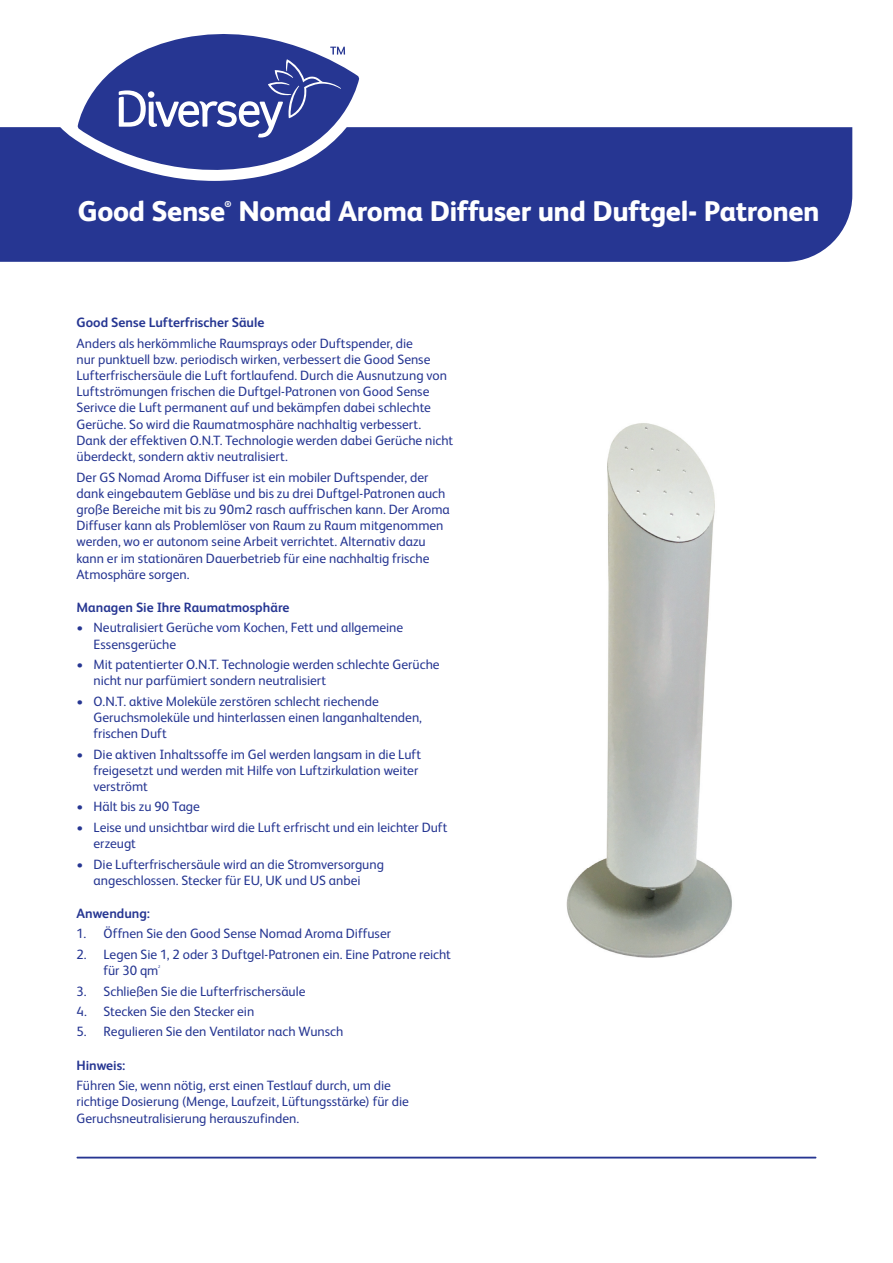
<style>
.page{position:relative;width:893px;height:1263px;background:#fff}
.page>*{position:absolute;margin:0;border:0;box-sizing:border-box;transform-origin:0 0}
.t1{font:800 28.5px "FS Albert Pro";letter-spacing:-.015em;color:#fff}
.t2{font:13.5px/16.2px "FS Albert Pro";color:#263692}
.t3{font:700 13.5px "FS Albert Pro";color:#263692}
.t4{font:800 8.55px "FS Albert Pro";color:#fff}
.t5{font:4.05px "FS Albert Pro";color:#263692}
</style>
<div class="page">
<div style="left:0;top:127px;width:852px;height:135px;background:#263692"></div>
<hr style="left:77px;top:1157px;width:739px;height:1px;background:#263692">
<img style="left:566px;top:423px;width:166px;height:535px">
<svg style="left:58px;top:78px;width:316px;height:103px"></svg>
<svg style="left:78px;top:34px;width:281px;height:148px;fill:#263692"></svg>
<svg style="left:119px;top:47px;width:226px;height:91px;background:#4a58a4"></svg>
<h1 class="t1" style="left:78px;top:189px;width:149px">Good Sense</h1>
<p class="t4" style="left:225px;top:197px;width:9px">®</p>
<h1 class="t1" style="left:238px;top:189px;width:583px">Nomad Aroma Diffuser und Duftgel- Patronen</h1>
<p class="t3" style="left:77px;top:313px;width:189px">Good Sense Lufterfrischer Säule</p>
<p class="t2" style="left:77px;top:334px;width:378px">Anders als herkömmliche Raumsprays oder Duftspender, die<br>nur punktuell bzw. periodisch wirken, verbessert die Good Sense Lufterfrischersäule die Luft fortlaufend. Durch die Ausnutzung von Luftströmungen frischen die Duftgel-Patronen von Good Sense Serivce die Luft permanent auf und bekämpfen dabei schlechte Gerüche. So wird die Raumatmosphäre nachhaltig verbessert.<br>Dank der effektiven O.N.T. Technologie werden dabei Gerüche nicht überdeckt, sondern aktiv neutralisiert.</p>
<p class="t2" style="left:77px;top:468px;width:375px">Der GS Nomad Aroma Diffuser ist ein mobiler Duftspender, der dank eingebautem Gebläse und bis zu drei Duftgel-Patronen auch große Bereiche mit bis zu 90m2 rasch auffrischen kann. Der Aroma Diffuser kann als Problemlöser von Raum zu Raum mitgenommen werden, wo er autonom seine Arbeit verrichtet. Alternativ dazu kann er im stationären Dauerbetrieb für eine nachhaltig frische Atmosphäre sorgen.</p>
<p class="t3" style="left:77px;top:598px;width:214px">Managen Sie Ihre Raumatmosphäre</p>
<p class="t2" style="left:94px;top:619px;width:311px;text-indent:-17px">• Neutralisiert Gerüche vom Kochen, Fett und allgemeine<br>Essensgerüche</p>
<p class="t2" style="left:94px;top:655px;width:348px;text-indent:-17px">• Mit patentierter O.N.T. Technologie werden schlechte Gerüche nicht nur parfümiert sondern neutralisiert</p>
<p class="t2" style="left:94px;top:692px;width:330px;text-indent:-17px">• O.N.T. aktive Moleküle zerstören schlecht riechende<br>Geruchsmoleküle und hinterlassen einen langanhaltenden, frischen Duft</p>
<p class="t2" style="left:94px;top:745px;width:329px;text-indent:-17px">• Die aktiven Inhaltssoffe im Gel werden langsam in die Luft freigesetzt und werden mit Hilfe von Luftzirkulation weiter verströmt</p>
<p class="t2" style="left:77px;top:798px;width:125px">• Hält bis zu 90 Tage</p>
<p class="t2" style="left:94px;top:818px;width:355px;text-indent:-17px">• Leise und unsichtbar wird die Luft erfrischt und ein leichter Duft erzeugt</p>
<p class="t2" style="left:77px;top:855px;width:309px;text-align:center">• Die Lufterfrischersäule wird an die Stromversorgung angeschlossen. Stecker für EU, UK und US anbei</p>
<p class="t3" style="left:77px;top:904px;width:75px">Anwendung:</p>
<p class="t2" style="left:77px;top:925px;width:316px">1. Öffnen Sie den Good Sense Nomad Aroma Diffuser</p>
<p class="t2" style="left:104px;top:945px;width:349px;text-indent:-27px">2. Legen Sie 1, 2 oder 3 Duftgel-Patronen ein. Eine Patrone reicht für 30 qm</p>
<p class="t5" style="left:158px;top:964px;width:4px">2</p>
<p class="t2" style="left:77px;top:982px;width:230px">3. Schließen Sie die Lufterfrischersäule</p>
<p class="t2" style="left:77px;top:1002px;width:179px">4. Stecken Sie den Stecker ein</p>
<p class="t2" style="left:77px;top:1023px;width:268px">5. Regulieren Sie den Ventilator nach Wunsch</p>
<p class="t3" style="left:77px;top:1055px;width:50px">Hinweis:</p>
<p class="t2" style="left:77px;top:1076px;width:334px">Führen Sie, wenn nötig, erst einen Testlauf durch, um die richtige Dosierung (Menge, Laufzeit, Lüftungsstärke) für die<br>Geruchsneutralisierung herauszufinden.</p>
</div>
